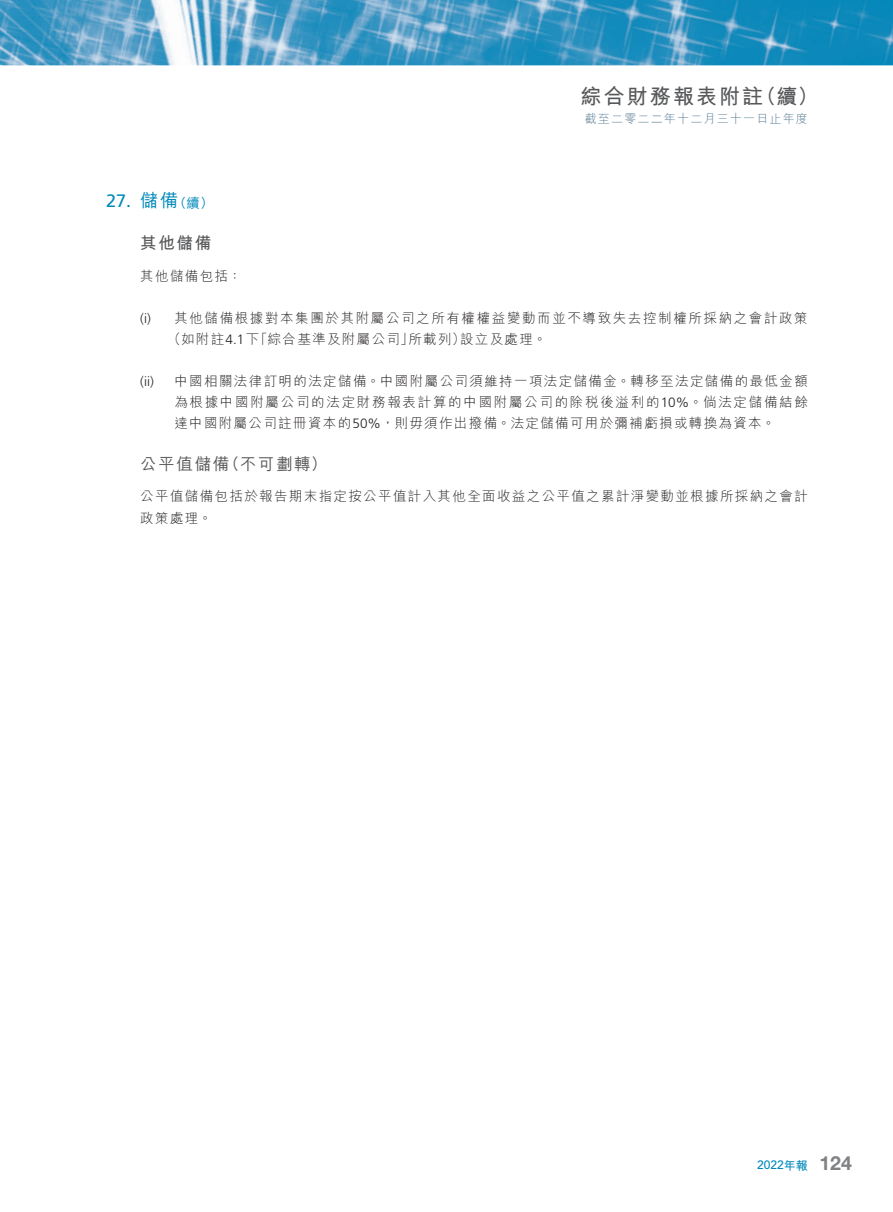
<style>
.page{position:relative;width:893px;height:1212px;background:#fff}
.page>*{position:absolute;margin:0;border:0;box-sizing:border-box;transform-origin:0 0}
.t1{font:700 21px "M Hei HK";letter-spacing:.1em;color:#57585a}
.t2{font:700 19.5px "Helvetica Neue LT Std";color:#808285}
.t3{font:18px "Frutiger LT Std";color:#0089bb}
.t4{font:500 18px "M Hei HK";color:#0089bb}
.t5{font:500 16.5px "M Hei HK";letter-spacing:.1em;color:#57585a}
.t6{font:700 16.5px "M Hei HK";color:#57585a}
.t7{font:300 13.5px/21px "M Hei HK";letter-spacing:.105em;color:#231f20}
.t8{font:300 13.5px/21px "M Hei HK";letter-spacing:.125em;color:#231f20}
.t9{font:300 13.5px "Frutiger LT Std";color:#231f20}
.t10{font:500 13.5px "M Hei HK";color:#0089bb}
.t11{font:300 12px "M Hei HK";letter-spacing:.1em;color:#547891}
.t12{font:500 12px "Avenir LT Std";color:#0089bb}
.s1{color:#34617b}
.s2{font-family:"Frutiger LT Std"}
.s3{font-family:"M Hei HK";font-weight:700}
</style>
<div class="page">
<img style="left:0;top:0;width:893px;height:65px">
<h1 class="t1" style="left:581px;top:81px;width:184px">綜合財務報表附註</h1>
<p class="t11" style="left:585px;top:112px;width:225px">截至二零二<span class="s1">二</span>年十二月三十一日止年度</p>
<h1 class="t1" style="left:755px;top:81px;width:64px">（續(</h1>
<h3 class="t3" style="left:106px;top:191px;width:27px">27.</h3>
<h3 class="t4" style="left:140px;top:188px;width:39px">儲備</h3>
<p class="t10" style="left:173px;top:193px;width:42px">（續(</p>
<p class="t6" style="left:140px;top:231px;width:72px">其他儲備</p>
<p class="t7" style="left:140px;top:265px;width:103px">其他儲備包括：</p>
<p class="t7" style="left:174px;top:307px;width:635px">其他儲備根據對本集團於其附屬公司之所有權權益變動而並不導致失去控制權所採納之會計政策</p>
<p class="t9" style="left:140px;top:311px;width:12px">) i(</p>
<p class="t9" style="left:140px;top:374px;width:15px">i i( )</p>
<p class="t7" style="left:168px;top:328px;width:93px">（如附註<span class="s2">4.1</span>下</p>
<p class="t7" style="left:174px;top:370px;width:635px">中國相關法律訂明的法定儲備。中國附屬公司須維持一項法定儲備金。轉移至法定儲備的最低金額</p>
<p class="t7" style="left:408px;top:328px;width:58px">所載列）</p>
<p class="t7" style="left:254px;top:328px;width:161px">「綜合基準及附屬公司」</p>
<p class="t7" style="left:460px;top:328px;width:88px">設立及處理。</p>
<p class="t8" style="left:174px;top:391px;width:635px">為根據中國附屬公司的法定財務報表計算的中國附屬公司的除稅後溢利的<span class="s2">10%</span>。倘法定儲備結餘達中國附屬公司註冊資本的<span class="s2">50%</span>，則毋須作出撥備。法定儲備可用於彌補虧損或轉換為資本。</p>
<p class="t5" style="left:223px;top:452px;width:105px">（不可劃轉(</p>
<p class="t5" style="left:140px;top:452px;width:91px">公平值儲備</p>
<p class="t7" style="left:140px;top:486px;width:669px">公平值儲備包括於報告期末指定按公平值計入其他全面收益之公平值之累計淨變動並根據所採納之會計政策處理。</p>
<p class="t12" style="left:757px;top:1158px;width:52px">2022<span class="s3">年報</span></p>
<h2 class="t2" style="left:819px;top:1150px;width:34px">124</h2>
</div>
